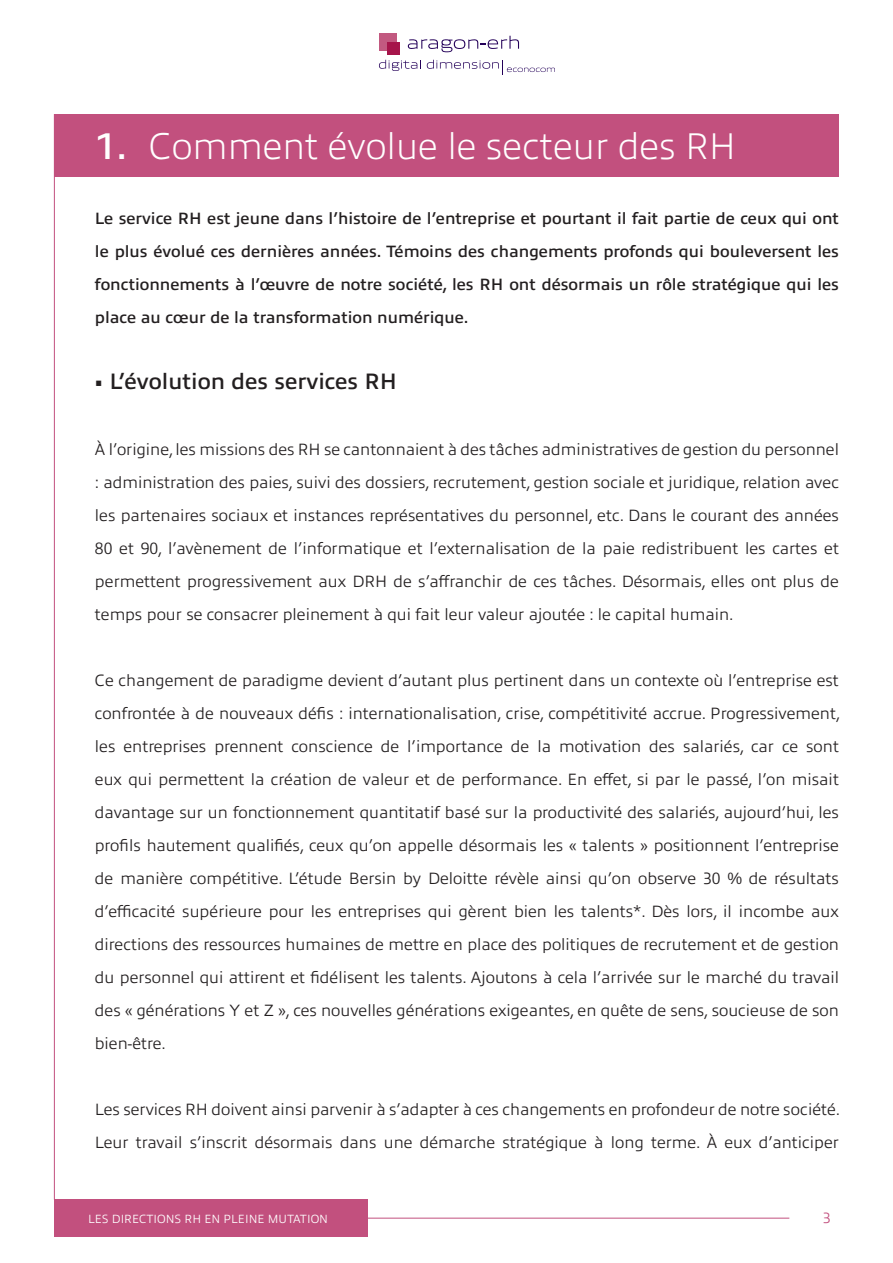
<style>
.page{position:relative;width:893px;height:1263px;background:#fff}
.page>*{position:absolute;margin:0;border:0;box-sizing:border-box;transform-origin:0 0}
.t1{font:200 37.5px "Allumi Ptf";color:#fff}
.t2{font:600 22.5px "Allumi Ptf";color:#231f20}
.t3{font:300 16.5px/33px "Allumi Ptf";color:#231f20;text-align:justify}
.t4{font:600 16.5px/33px "Allumi Ptf";color:#231f20;text-align:justify}
.t5{font:300 15px "Allumi Ptf";color:#c2507e}
.t6{font:300 12px "Allumi Ptf";color:#fff}
.s1{font-weight:600}
</style>
<div class="page">
<div style="left:54px;top:114px;width:785px;height:62px;background:#c2507e"></div>
<hr style="left:54px;top:114px;width:1px;height:1085px;background:#c2507e">
<hr style="left:367px;top:1218px;width:422px;height:1px;background:#c2507e">
<div style="left:379px;top:33px;width:18px;height:18px;background:#c25980"></div>
<div style="left:388px;top:42px;width:12px;height:13px;background:#a6144a"></div>
<svg style="left:408px;top:36px;width:111px;height:16px"></svg>
<svg style="left:379px;top:60px;width:42px;height:11px"></svg>
<svg style="left:427px;top:60px;width:128px;height:15px"></svg>
<div style="left:54px;top:1199px;width:313px;height:38px;background:#c2507e"></div>
<h1 class="t1" style="left:95px;top:119px;width:643px"><span class="s1">1.</span> Comment évolue le secteur des RH</h1>
<p class="t4" style="left:95px;top:200px;width:745px">Le service RH est jeune dans l’histoire de l’entreprise et pourtant il fait partie de ceux qui ont le plus évolué ces dernières années. Témoins des changements profonds qui bouleversent les fonctionnements à l’œuvre de notre société, les RH ont désormais un rôle stratégique qui les place au cœur de la transformation numérique.</p>
<h2 class="t2" style="left:95px;top:365px;width:304px">• L’évolution des services RH</h2>
<p class="t3" style="left:95px;top:431px;width:746px">À l’origine, les missions des RH se cantonnaient à des tâches administratives de gestion du personnel : administration des paies, suivi des dossiers, recrutement, gestion sociale et juridique, relation avec les partenaires sociaux et instances représentatives du personnel, etc. Dans le courant des années 80 et 90, l’avènement de l’informatique et l’externalisation de la paie redistribuent les cartes et permettent progressivement aux DRH de s’affranchir de ces tâches. Désormais, elles ont plus de temps pour se consacrer pleinement à qui fait leur valeur ajoutée : le capital humain.</p>
<p class="t3" style="left:95px;top:662px;width:747px">Ce changement de paradigme devient d’autant plus pertinent dans un contexte où l’entreprise est confrontée à de nouveaux défis : internationalisation, crise, compétitivité accrue. Progressivement, les entreprises prennent conscience de l’importance de la motivation des salariés, car ce sont eux qui permettent la création de valeur et de performance. En effet, si par le passé, l’on misait davantage sur un fonctionnement quantitatif basé sur la productivité des salariés, aujourd’hui, les profils hautement qualifiés, ceux qu’on appelle désormais les « talents » positionnent l’entreprise de manière compétitive. L’étude Bersin by Deloitte révèle ainsi qu’on observe 30 % de résultats d’efficacité supérieure pour les entreprises qui gèrent bien les talents*. Dès lors, il incombe aux directions des ressources humaines de mettre en place des politiques de recrutement et de gestion du personnel qui attirent et fidélisent les talents. Ajoutons à cela l’arrivée sur le marché du travail des « générations Y et Z », ces nouvelles générations exigeantes, en quête de sens, soucieuse de son bien-être.</p>
<p class="t3" style="left:95px;top:1091px;width:747px">Les services RH doivent ainsi parvenir à s’adapter à ces changements en profondeur de notre société.<br>Leur travail s’inscrit désormais dans une démarche stratégique à long terme. À eux d’anticiper</p>
<p class="t6" style="left:88px;top:1210px;width:241px">LES DIRECTIONS RH EN PLEINE MUTATION</p>
<p class="t5" style="left:823px;top:1207px;width:9px">3</p>
</div>
